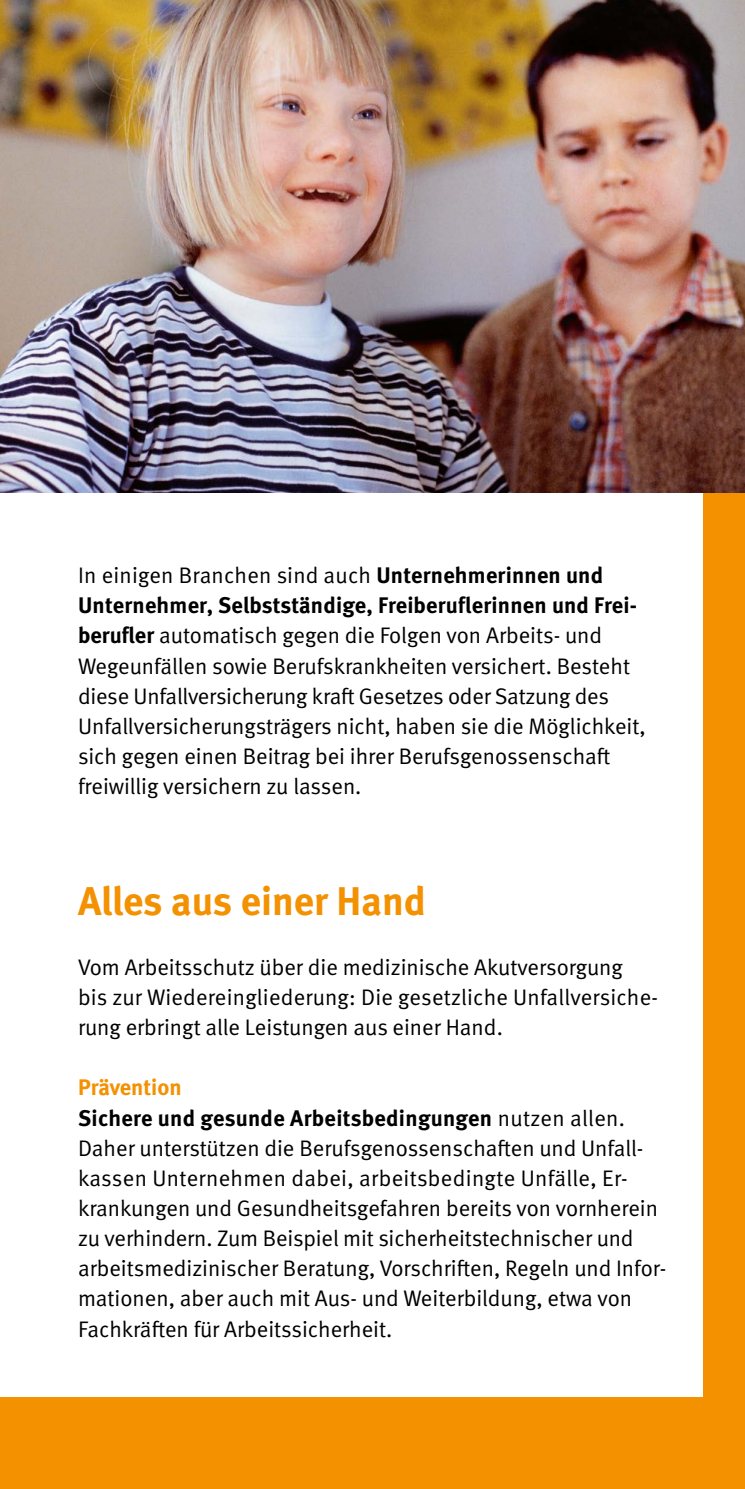
<style>
.page{position:relative;width:745px;height:1489px;background:#fff}
.page>*{position:absolute;margin:0;border:0;box-sizing:border-box;transform-origin:0 0}
.FL_Head_d_FL_Head_16pt_orange_d{font:700 40px "DGUV Meta";color:#f39100}
.FL_Copy_d_FL_Copy_schwarz_d{font:22.5px/30px "DGUV Meta";color:#000}
.FL_Copy_d_FL_Copyhead_orange_d{font:700 22.5px "DGUV Meta";color:#f39100}
.s1{font-weight:700}
</style>
<div class="page">
<div style="left:0;top:493px;width:744px;height:995px;background:#f39100"></div>
<div style="left:0;top:493px;width:702px;height:903px;background:#fff"></div>
<img style="left:0;top:0;width:744px;height:493px">
<p class="FL_Copy_d_FL_Copy_schwarz_d" style="left:78px;top:561px;width:569px">In einigen Branchen sind auch <span class="s1">Unternehmerinnen und Unternehmer, Selbstständige, Freiberuflerinnen und Frei&shy;berufler</span> automatisch gegen die Folgen von Arbeits- und Wegeunfällen sowie Berufskrankheiten versichert. Besteht diese Unfallversicherung kraft Gesetzes oder Satzung des Unfallversicherungsträgers nicht, haben sie die Möglichkeit, sich gegen einen Beitrag bei ihrer Berufsgenossenschaft freiwillig versichern zu lassen.</p>
<h2 class="FL_Head_d_FL_Head_16pt_orange_d" style="left:78px;top:876px;width:349px">Alles aus einer Hand</h2>
<p class="FL_Copy_d_FL_Copy_schwarz_d" style="left:78px;top:952px;width:581px">Vom Arbeitsschutz über die medizinische Akutversorgung<br>bis zur Wiedereingliederung: Die gesetzliche Unfallversiche&shy;rung erbringt alle Leistungen aus einer Hand.</p>
<h3 class="FL_Copy_d_FL_Copyhead_orange_d" style="left:78px;top:1074px;width:105px">Prävention</h3>
<p class="FL_Copy_d_FL_Copy_schwarz_d" style="left:78px;top:1103px;width:589px"><span class="s1">Sichere und gesunde Arbeitsbedingungen</span> nutzen allen.<br>Daher unterstützen die Berufsgenossenschaften und Unfall&shy;kassen Unternehmen dabei, arbeitsbedingte Unfälle, Er&shy;krankungen und Gesundheitsgefahren bereits von vornherein zu verhindern. Zum Beispiel mit sicherheitstechnischer und arbeitsmedizinischer Beratung, Vorschriften, Regeln und Infor&shy;mationen, aber auch mit Aus- und Weiterbildung, etwa von Fachkräften für Arbeitssicherheit.</p>
</div>
